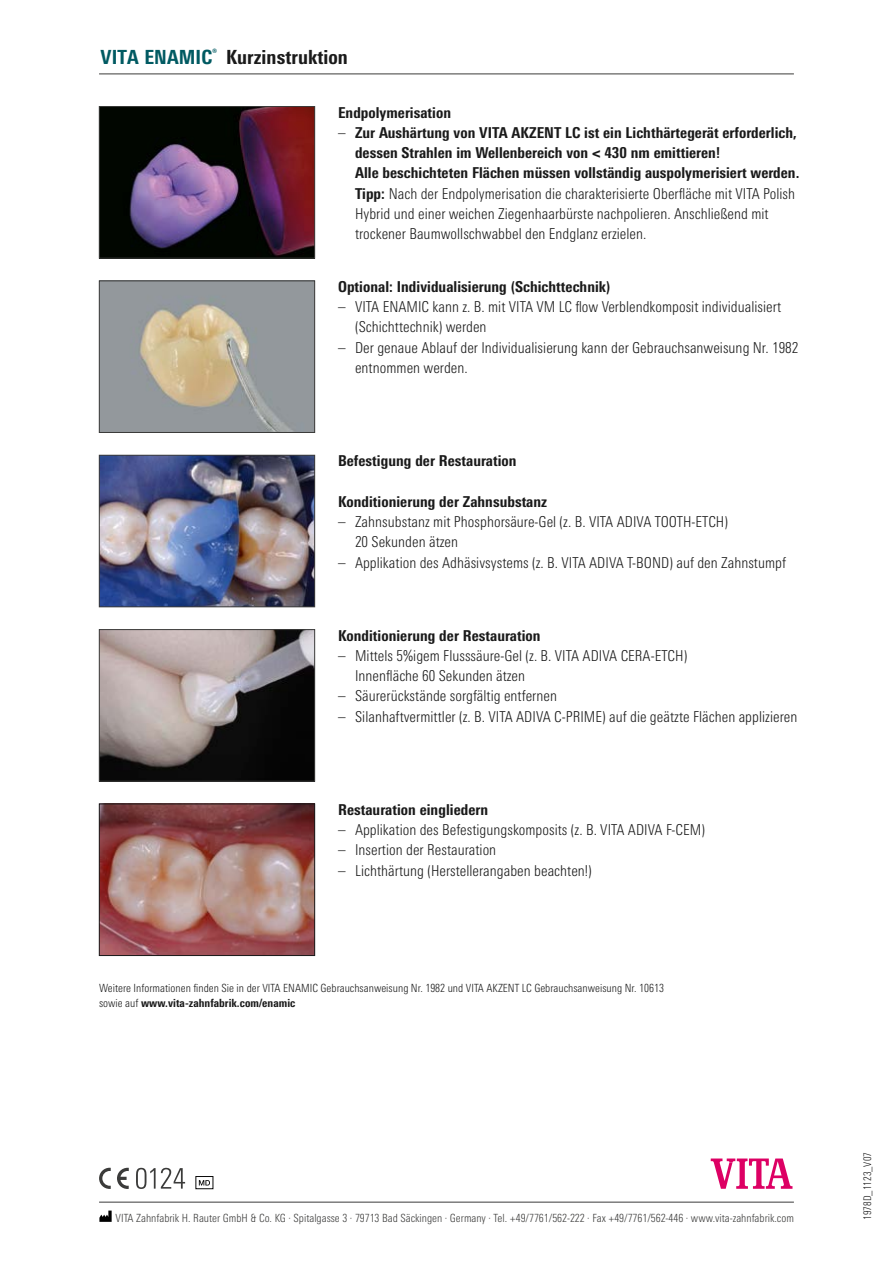
<style>
.page{position:relative;width:893px;height:1263px;background:#fff}
.page>*{position:absolute;margin:0;border:0;box-sizing:border-box;transform-origin:0 0}
.t1{font:800 condensed 19.5px "Univers Next Pro";letter-spacing:.005em;color:#1a1a1a}
.t2{font:800 condensed 19.5px "Univers Next Pro";letter-spacing:.005em;color:#005a62}
.t3{font:300 condensed 15px/20.2px "Univers Next Pro";letter-spacing:.005em;color:#1a1a1a}
.t4{font:800 condensed 15px/20.2px "Univers Next Pro";letter-spacing:.005em;color:#1a1a1a}
.t5{font:300 condensed 11.25px/15px "Univers Next Pro";letter-spacing:.005em;color:#1a1a1a}
.t6{font:300 condensed 11.25px "Univers Next Pro";color:#3b3b3a}
.t7{font:300 condensed 10.5px "Univers Next Pro";letter-spacing:.005em;color:#1a1a1a}
.s1{font-weight:300}
.s2{font-weight:800}
</style>
<div class="page">
<hr style="left:99px;top:1202px;width:695px;height:1px;background:#3b3b3a">
<img style="left:101px;top:108px;width:212px;height:148px">
<div style="left:99px;top:106px;width:216px;height:152px;border:1px solid #3b3b3a"></div>
<img style="left:101px;top:283px;width:212px;height:148px">
<div style="left:99px;top:281px;width:216px;height:152px;border:1px solid #3b3b3a"></div>
<img style="left:101px;top:631px;width:212px;height:148px">
<div style="left:99px;top:629px;width:216px;height:152px;border:1px solid #3b3b3a"></div>
<img style="left:101px;top:806px;width:212px;height:148px">
<div style="left:99px;top:804px;width:216px;height:152px;border:1px solid #1a1a1a"></div>
<img style="left:101px;top:457px;width:212px;height:148px">
<div style="left:99px;top:455px;width:216px;height:152px;border:1px solid #3b3b3a"></div>
<hr style="left:99px;top:74px;width:695px;height:1px;background:#3b3b3a">
<svg style="left:711px;top:1158px;width:81px;height:31px"></svg>
<svg style="left:99px;top:1210px;width:13px;height:12px"></svg>
<svg style="left:117px;top:1168px;width:12px;height:21px"></svg>
<svg style="left:99px;top:1168px;width:12px;height:21px"></svg>
<svg style="left:136px;top:1168px;width:49px;height:21px"></svg>
<div style="left:196px;top:1176px;width:17px;height:13px;border:1px solid #0a0a0a"></div>
<svg style="left:199px;top:1180px;width:11px;height:5px"></svg>
<h1 class="t2" style="left:101px;top:45px;width:118px">VITA ENAMIC<sup>®</sup></h1>
<h1 class="t1" style="left:226px;top:45px;width:123px">Kurzinstruktion</h1>
<p class="t4" style="left:338px;top:102px;width:114px">Endpolymerisation</p>
<p class="t4" style="left:355px;top:122px;width:446px;text-indent:-17px"><span class="s1">–</span> Zur Aushärtung von VITA AKZENT LC ist ein Lichthärtegerät erforderlich, dessen Strahlen im Wellenbereich von &lt; 430 nm emittieren!<br>Alle beschichteten Flächen müssen vollständig auspolymerisiert werden.<br>Tipp: <span class="s1">Nach der Endpolymerisation die charakterisierte Oberfläche mit VITA Polish Hybrid und einer weichen Ziegenhaarbürste nachpolieren. Anschließend mit trockener Baumwollschwabbel den Endglanz erzielen.</span></p>
<p class="t4" style="left:338px;top:276px;width:274px">Optional: Individualisierung (Schichttechnik)</p>
<p class="t3" style="left:355px;top:297px;width:428px;text-indent:-17px">– VITA ENAMIC kann z. B. mit VITA VM LC flow Verblendkomposit individualisiert (Schichttechnik) werden</p>
<p class="t3" style="left:355px;top:337px;width:445px;text-indent:-17px">– Der genaue Ablauf der Individualisierung kann der Gebrauchsanweisung Nr. 1982 entnommen werden.</p>
<p class="t4" style="left:338px;top:451px;width:180px">Befestigung der Restauration</p>
<p class="t4" style="left:338px;top:491px;width:211px">Konditionierung der Zahnsubstanz</p>
<p class="t3" style="left:355px;top:511px;width:374px;text-indent:-17px">– Zahnsubstanz mit Phosphorsäure-Gel (z. B. VITA ADIVA TOOTH-ETCH)<br>20 Sekunden ätzen</p>
<p class="t3" style="left:338px;top:552px;width:450px">– Applikation des Adhäsivsystems (z. B. VITA ADIVA T-BOND) auf den Zahnstumpf</p>
<p class="t4" style="left:338px;top:625px;width:204px">Konditionierung der Restauration</p>
<p class="t3" style="left:355px;top:645px;width:334px;text-indent:-17px">– Mittels 5%igem Flusssäure-Gel (z. B. VITA ADIVA CERA-ETCH)<br>Innenfläche 60 Sekunden ätzen</p>
<p class="t3" style="left:338px;top:686px;width:220px">– Säurerückstände sorgfältig entfernen</p>
<p class="t3" style="left:338px;top:706px;width:461px">– Silanhaftvermittler (z. B. VITA ADIVA C-PRIME) auf die geätzte Flächen applizieren</p>
<p class="t4" style="left:338px;top:799px;width:152px">Restauration eingliedern</p>
<p class="t3" style="left:338px;top:820px;width:368px">– Applikation des Befestigungskomposits (z. B. VITA ADIVA F-CEM)</p>
<p class="t3" style="left:338px;top:840px;width:160px">– Insertion der Restauration</p>
<p class="t3" style="left:338px;top:860px;width:255px">– Lichthärtung (Herstellerangaben beachten!)</p>
<p class="t5" style="left:99px;top:980px;width:566px">Weitere Informationen finden Sie in der VITA ENAMIC Gebrauchsanweisung Nr. 1982 und VITA AKZENT LC Gebrauchsanweisung Nr. 10613 sowie auf <span class="s2">www.vita-zahnfabrik.com/enamic</span></p>
<p class="t6" style="left:116px;top:1211px;width:680px">VITA Zahnfabrik H. Rauter GmbH &amp; Co. KG · Spitalgasse 3 · 79713 Bad Säckingen · Germany · Tel. +49/7761/562-222 · Fax +49/7761/562-446 · www.vita-zahnfabrik.com</p>
<p class="t7" style="left:861px;top:1220px;width:69px;rotate:-90deg">1978D_1123_V07</p>
</div>
